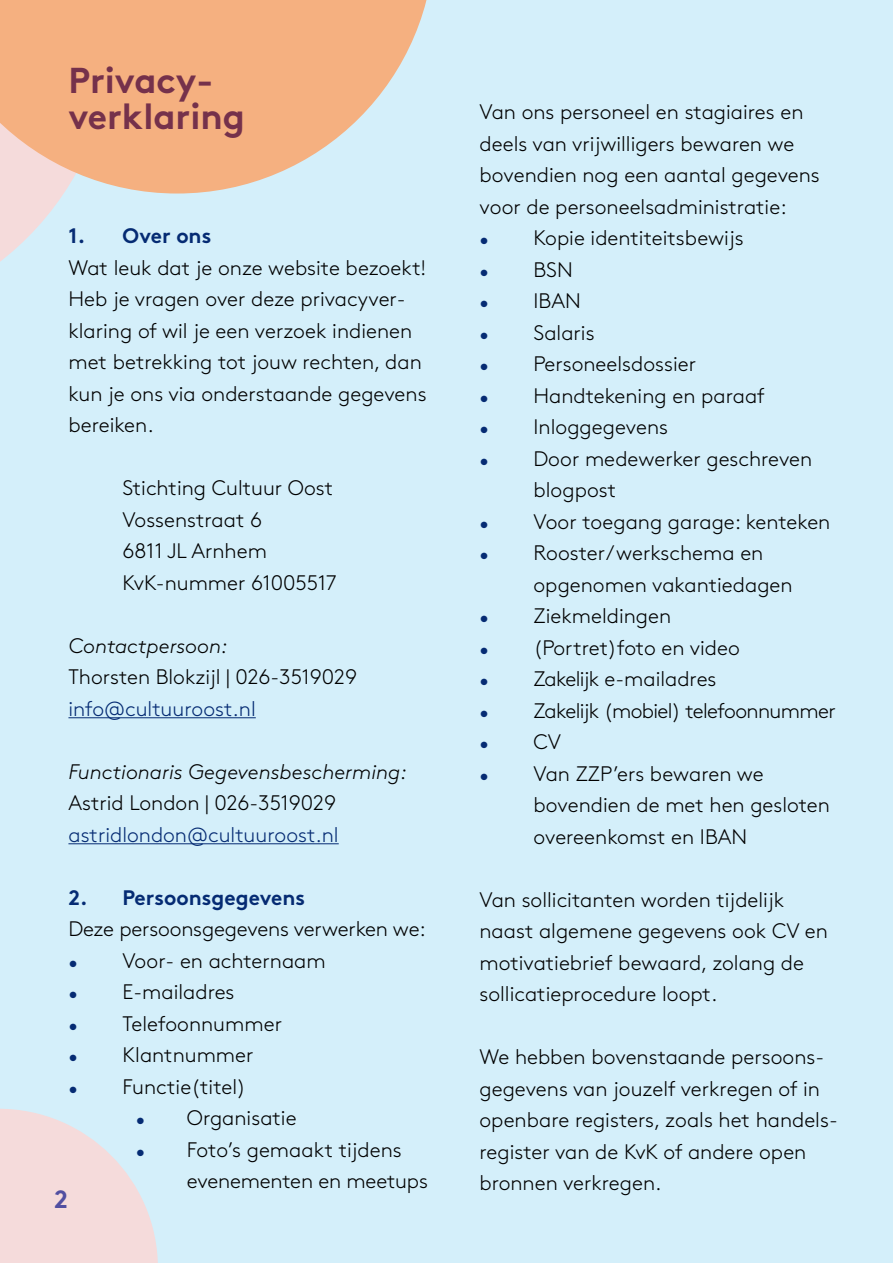
<style>
.page{position:relative;width:893px;height:1263px;background:#d4effa}
.page>*{position:absolute;margin:0;border:0;box-sizing:border-box;transform-origin:0 0}
.t1{font:700 36px/36px "Brown";color:#75314b}
.t2{font:700 25.05px "Brown";color:#524fa1}
.t3{font:300 21px/31.5px "Brown";color:#000}
.t4{font:italic 300 21px "Brown";color:#000}
.t5{font:300 21px "Brown";color:#052b73}
.t6{font:300 21px "Brown";letter-spacing:-.03em;color:#000}
.t7{font:700 21px "Brown";color:#052b73}
.s1{font-size:18px;color:#052b73}
</style>
<div class="page">
<svg style="left:0;top:1109px;width:158px;height:154px"></svg>
<hr style="left:68px;top:717px;width:188px;height:1px;background:#052b73">
<hr style="left:68px;top:843px;width:271px;height:1px;background:#052b73">
<svg style="left:0;top:194px;width:63px;height:68px"></svg>
<svg style="left:0;top:0;width:427px;height:194px;fill:#f5b080"></svg>
<h1 class="t1" style="left:68px;top:59px;width:178px">Privacy&shy;verklaring</h1>
<p class="t7" style="left:68px;top:219px;width:144px">1. Over ons</p>
<p class="t3" style="left:68px;top:250px;width:360px">Wat leuk dat je onze website bezoekt!<br>Heb je vragen over deze privacyver&shy;klaring of wil je een verzoek indienen met betrekking tot jouw rechten, dan kun je ons via onderstaande gegevens bereiken.</p>
<p class="t3" style="left:122px;top:471px;width:216px">Stichting Cultuur Oost<br>Vossenstraat 6<br>6811 JL Arnhem<br>KvK-nummer 61005517</p>
<p class="t4" style="left:68px;top:630px;width:161px">Contactpersoon:</p>
<p class="t3" style="left:68px;top:660px;width:290px">Thorsten Blokzijl | 026-3519029</p>
<p class="t5" style="left:68px;top:693px;width:189px">info@cultuuroost.nl</p>
<p class="t4" style="left:68px;top:756px;width:340px">Functionaris Gegevensbescherming:</p>
<p class="t3" style="left:68px;top:786px;width:269px">Astrid London | 026-3519029</p>
<p class="t5" style="left:68px;top:819px;width:272px">astridlondon@cultuuroost.nl</p>
<p class="t7" style="left:68px;top:880px;width:238px">2. Persoonsgegevens</p>
<p class="t3" style="left:68px;top:912px;width:359px">Deze persoonsgegevens verwerken we:</p>
<p class="t3" style="left:68px;top:943px;width:259px"><span class="s1">•</span> Voor- en achternaam</p>
<p class="t3" style="left:68px;top:975px;width:168px"><span class="s1">•</span> E-mailadres</p>
<p class="t3" style="left:68px;top:1006px;width:215px"><span class="s1">•</span> Telefoonnummer</p>
<p class="t3" style="left:68px;top:1038px;width:187px"><span class="s1">•</span> Klantnummer</p>
<p class="t3" style="left:68px;top:1069px;width:179px"><span class="s1">•</span> Functie(titel)</p>
<p class="t3" style="left:136px;top:1101px;width:162px"><span class="s1">•</span> Organisatie</p>
<p class="t3" style="left:187px;top:1132px;width:243px;text-indent:-51px"><span class="s1">•</span> Foto’s gemaakt tijdens evenementen en meetups</p>
<p class="t2" style="left:54px;top:1179px;width:15px">2</p>
<p class="t3" style="left:479px;top:95px;width:342px">Van ons personeel en stagiaires en deels van vrijwilligers bewaren we bovendien nog een aantal gegevens voor de personeelsadministratie:</p>
<p class="t3" style="left:479px;top:221px;width:266px"><span class="s1">•</span> Kopie identiteitsbewijs</p>
<p class="t3" style="left:479px;top:252px;width:95px"><span class="s1">•</span> BSN</p>
<p class="t3" style="left:479px;top:284px;width:103px"><span class="s1">•</span> IBAN</p>
<p class="t3" style="left:479px;top:315px;width:117px"><span class="s1">•</span> Salaris</p>
<p class="t3" style="left:479px;top:347px;width:218px"><span class="s1">•</span> Personeelsdossier</p>
<p class="t3" style="left:479px;top:378px;width:287px"><span class="s1">•</span> Handtekening en paraaf</p>
<p class="t3" style="left:479px;top:410px;width:190px"><span class="s1">•</span> Inloggegevens</p>
<p class="t3" style="left:533px;top:441px;width:280px;text-indent:-54px"><span class="s1">•</span> Door medewerker geschreven blogpost</p>
<p class="t3" style="left:479px;top:504px;width:352px"><span class="s1">•</span> Voor toegang garage: kenteken</p>
<p class="t3" style="left:533px;top:536px;width:261px;text-indent:-54px"><span class="s1">•</span> Rooster/werkschema en opgenomen vakantiedagen</p>
<p class="t3" style="left:479px;top:599px;width:193px"><span class="s1">•</span> Ziekmeldingen</p>
<p class="t3" style="left:479px;top:630px;width:262px"><span class="s1">•</span> (Portret)foto en video</p>
<p class="t3" style="left:479px;top:662px;width:239px"><span class="s1">•</span> Zakelijk e-mailadres</p>
<p class="t6" style="left:479px;top:695px;width:358px"><span class="s1">•</span> Zakelijk (mobiel) telefoonnummer</p>
<p class="t3" style="left:479px;top:725px;width:83px"><span class="s1">•</span> CV</p>
<p class="t3" style="left:533px;top:756px;width:298px;text-indent:-54px"><span class="s1">•</span> Van ZZP’ers bewaren we bovendien de met hen gesloten overeenkomst en IBAN</p>
<p class="t3" style="left:479px;top:882px;width:350px">Van sollicitanten worden tijdelijk naast algemene gegevens ook CV en motivatiebrief bewaard, zolang de sollicatieprocedure loopt.</p>
<p class="t3" style="left:479px;top:1040px;width:360px">We hebben bovenstaande persoons&shy;gegevens van jouzelf verkregen of in openbare registers, zoals het handels&shy;register van de KvK of andere open bronnen verkregen.</p>
</div>
